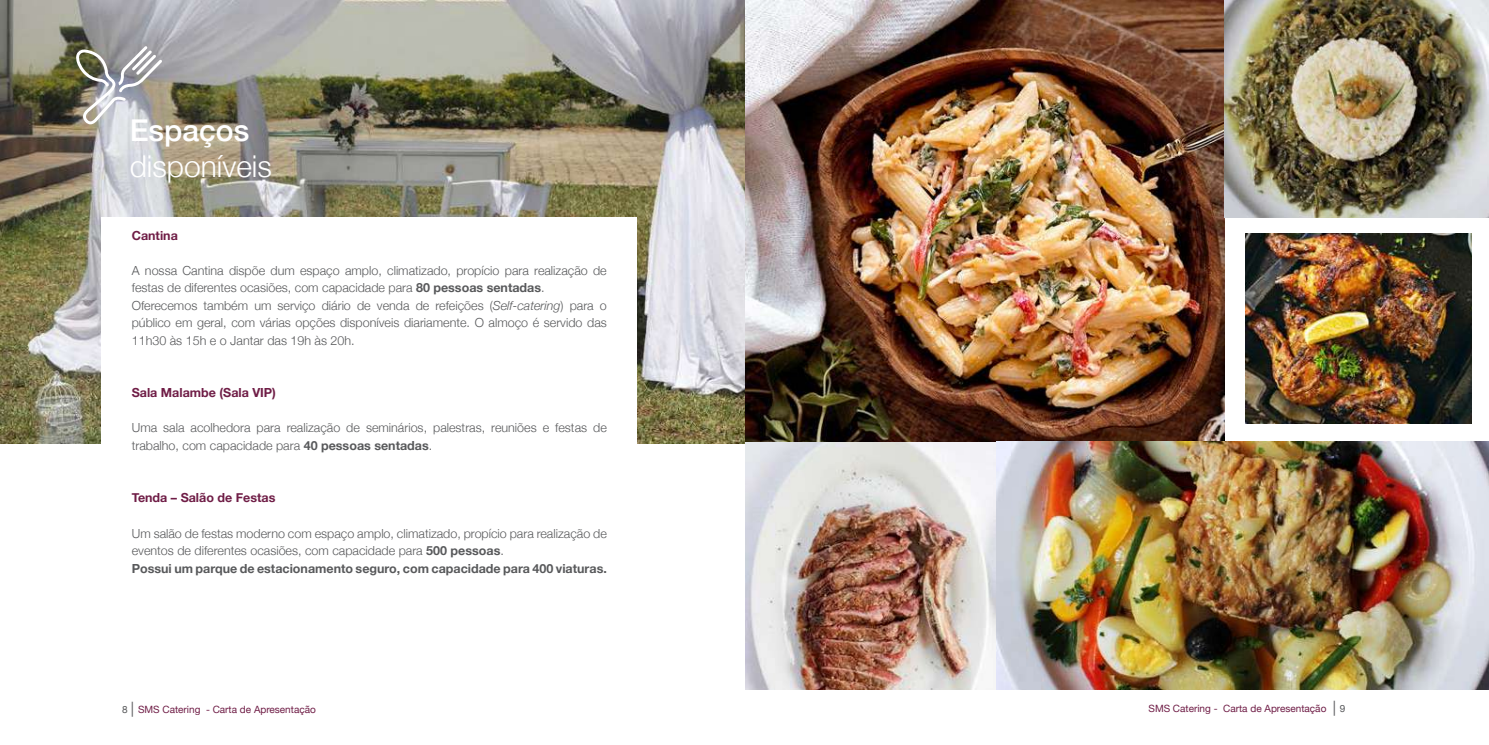
<style>
.page{position:relative;width:1489px;height:745px;background:#fff}
.page>*{position:absolute;margin:0;border:0;box-sizing:border-box;transform-origin:0 0}
.t1{font:300 30px "Helvetica Neue";color:#fff}
.t2{font:500 30px "Helvetica Neue";color:#fff}
.t3{font:300 12.5px/17.5px "Helvetica Neue";color:#58595b}
.t4{font:700 12.5px "Helvetica Neue";color:#6f1d46}
.t5{font:10px "Helvetica Neue";color:#6f1d46}
.s1{font-weight:700}
.s2{font-style:italic}
.s3{color:#58595b}
.s4{font-family:"Minion Pro";font-size:15px;color:#58595b}
</style>
<div class="page">
<img style="left:0;top:0;width:745px;height:443px">
<img style="left:745px;top:441px;width:251px;height:247px">
<img style="left:745px;top:0;width:479px;height:441px">
<img style="left:1224px;top:0;width:264px;height:217px">
<img style="left:996px;top:441px;width:492px;height:247px">
<img style="left:1245px;top:233px;width:226px;height:190px">
<div style="left:102px;top:217px;width:535px;height:343px;background:#fff"></div>
<img style="left:76px;top:46px;width:86px;height:78px">
<h1 class="t2" style="left:130px;top:106px;width:121px">Espaços</h1>
<h1 class="t1" style="left:130px;top:142px;width:144px">disponíveis</h1>
<p class="t4" style="left:132px;top:225px;width:48px">Cantina</p>
<p class="t3" style="left:132px;top:260px;width:476px">A nossa Cantina dispõe dum espaço amplo, climatizado, propício para realização de festas de diferentes ocasiões, com capacidade para <span class="s1">80 pessoas sentadas</span>.<br>Oferecemos também um serviço diário de venda de refeições (<span class="s2">Self-catering</span>) para o público em geral, com várias opções disponíveis diariamente. O almoço é servido das 11h30 às 15h e o Jantar das 19h às 20h.</p>
<p class="t4" style="left:132px;top:383px;width:146px">Sala Malambe (Sala VIP)</p>
<p class="t3" style="left:132px;top:418px;width:476px">Uma sala acolhedora para realização de seminários, palestras, reuniões e festas de trabalho, com capacidade para <span class="s1">40 pessoas sentadas</span>.</p>
<p class="t4" style="left:132px;top:488px;width:145px">Tenda – Salão de Festas</p>
<p class="t3" style="left:132px;top:523px;width:476px">Um salão de festas moderno com espaço amplo, climatizado, propício para realização de eventos de diferentes ocasiões, com capacidade para <span class="s1">500 pessoas</span>.<br><span class="s1">Possui um parque de estacionamento seguro, com capacidade para 400 viaturas.</span></p>
<p class="t5" style="left:122px;top:702px;width:195px"><span class="s3">8</span> <span class="s4">|</span> SMS Catering - Carta de Apresentação</p>
<p class="t5" style="left:1148px;top:700px;width:198px">SMS Catering - Carta de Apresentação <span class="s4">|</span> <span class="s3">9</span></p>
</div>
